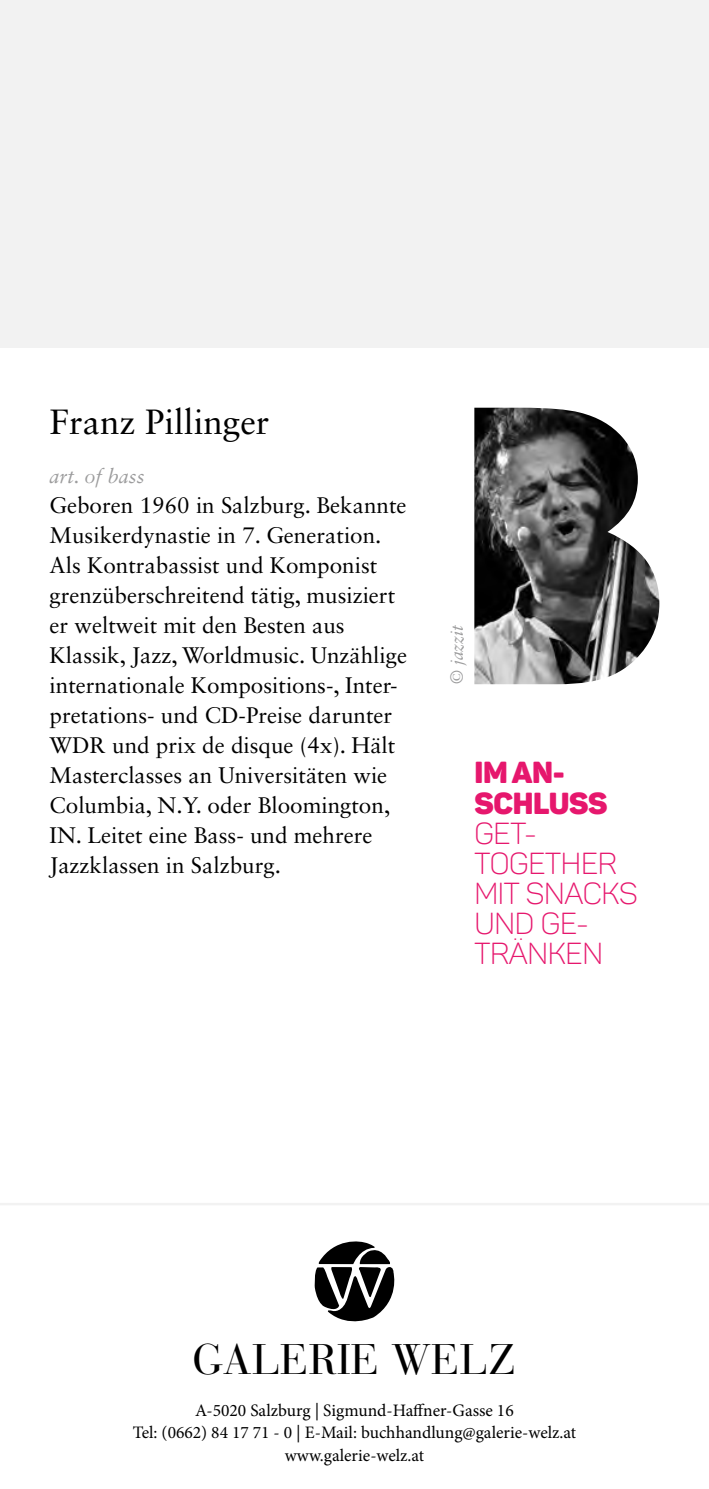
<style>
.page{position:relative;width:709px;height:1489px;background:#fff}
.page>*{position:absolute;margin:0;border:0;box-sizing:border-box;transform-origin:0 0}
.t1{font:42.5px "Bauer Bodoni";color:#000}
.t2{font:35px "Sabon LT Std";color:#000}
.t3{font:30px/30px "Panton Light Caps";letter-spacing:-.01em;color:#e6176d}
.t4{font:30px/30px "Panton Black Caps";letter-spacing:-.01em;color:#e6176d}
.t5{font:22.5px/30px "Sabon LT Std";color:#000}
.t6{font:italic 20px "Sabon LT Std";color:#9c9c9d}
.t7{font:17.5px/22.5px "Minion Pro";color:#000;text-align:center}
.t8{font:italic 17.5px "Sabon LT Std";color:#9c9c9d}
</style>
<div class="page">
<div style="left:0;top:0;width:709px;height:347px;background:#f2f2f2"></div>
<svg style="left:315px;top:1241px;width:79px;height:80px"></svg>
<hr style="left:0;top:1202px;width:709px;height:3px;background:#f2f2f2">
<img style="left:474px;top:407px;width:185px;height:277px">
<h2 class="t2" style="left:50px;top:401px;width:221px">Franz Pillinger</h2>
<p class="t6" style="left:50px;top:465px;width:96px">art. of bass</p>
<p class="t5" style="left:50px;top:490px;width:359px">Geboren 1960 in Salzburg. Bekannte Musikerdynastie in 7. Generation.<br>Als Kontrabassist und Komponist grenzüberschreitend tätig, musiziert er weltweit mit den Besten aus Klassik, Jazz, Worldmusic. Unzählige internationale Kompositions-, Inter&shy;pretations- und CD-Preise darunter WDR und prix de disque (4x). Hält Masterclasses an Universitäten wie Columbia, N.Y. oder Bloomington, IN. Leitet eine Bass- und mehrere Jazzklassen in Salzburg.</p>
<p class="t8" style="left:446px;top:684px;width:60px;rotate:-90deg">© jazzit</p>
<h3 class="t4" style="left:474px;top:757px;width:135px">IM AN-<br>SCHLUSS</h3>
<h3 class="t3" style="left:474px;top:817px;width:165px">GET-<br>TOGETHER<br>MIT SNACKS<br>UND GE-<br>TRÄNKEN</h3>
<h1 class="t1" style="left:193px;top:1333px;width:325px">GALERIE WELZ</h1>
<p class="t7" style="left:133px;top:1398px;width:445px">A-5020 Salzburg | Sigmund-Haffner-Gasse 16<br>Tel: (0662) 84 17 71 - 0 | E-Mail: buchhandlung@galerie-welz.at www.galerie-welz.at</p>
</div>
